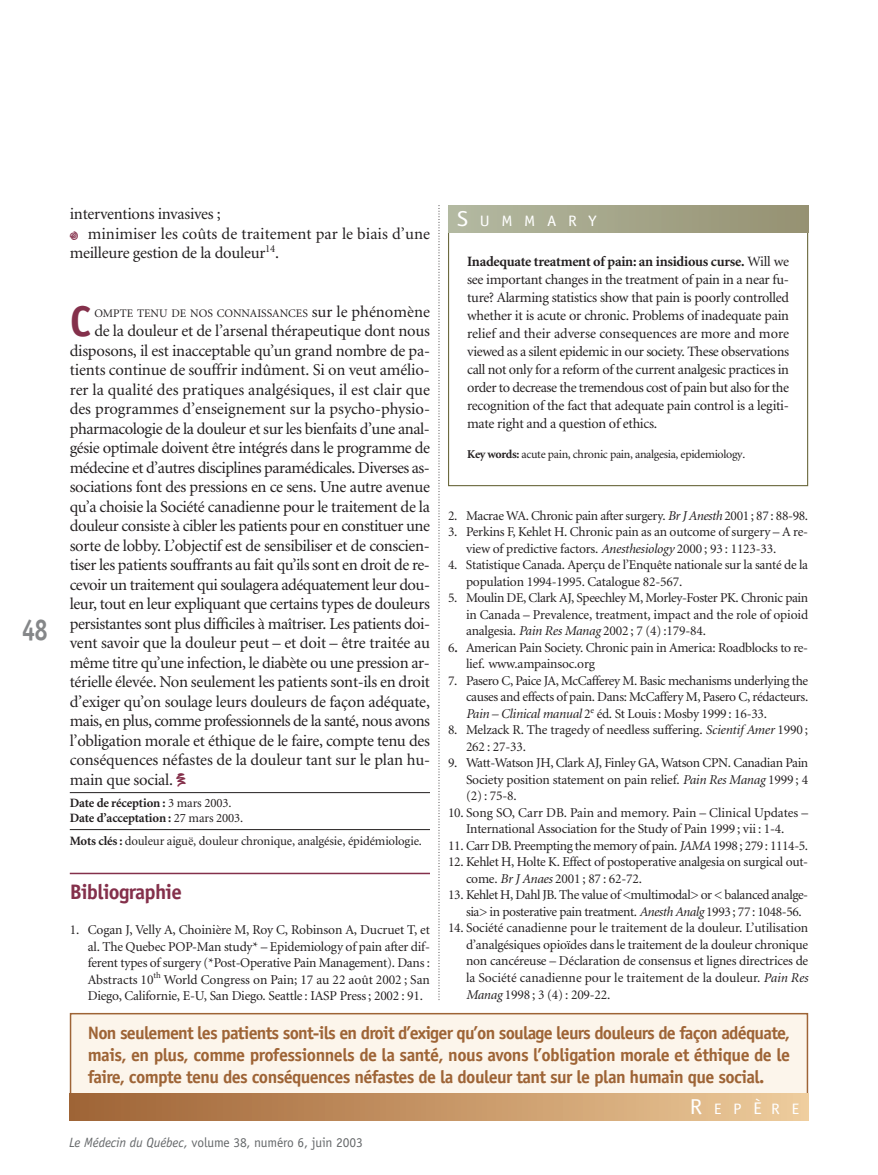
<style>
.page{position:relative;width:878px;height:1175px;background:#fff}
.page>*{position:absolute;margin:0;border:0;box-sizing:border-box;transform-origin:0 0}
.t1{font:700 43.2px "Officina Sans";color:#84304b}
.t2{font:700 30px "Officina Sans";color:#858789;scale:.8 1}
.t3{font:700 21px "Officina Sans";letter-spacing:-.035em;color:#84304b}
.t4{font:700 18px/21.8px "Officina Sans";letter-spacing:-.035em;color:#9e6436;text-align:justify}
.t5{font:16.5px/19.5px "Minion";letter-spacing:-.005em;color:#231f20}
.t6{font:15.15px "Officina Sans";letter-spacing:.695em;color:#fff;scale:1.11 1}
.t7{font:14.25px/18px "Minion";letter-spacing:-.02em;color:#231f20;text-align:justify}
.t8{font:13.5px/16.5px "Minion";letter-spacing:-.015em;color:#231f20}
.t9{font:13.5px "Officina Sans";letter-spacing:-.01em;color:#66696b}
.t10{font:12.75px "Minion";letter-spacing:-.01em;color:#231f20}
.t11{font:700 12.75px/15px "Minion";letter-spacing:-.01em;color:#231f20}
.t12{font:12px "Minion";letter-spacing:-.025em;color:#231f20}
.t13{font:11.55px "Minion";color:#231f20}
.s1{font-family:"Mini Pics Confetti";font-weight:800;font-size:10.5px;color:#84304b}
.s2{font-size:16.5px}
.s3{font-family:"Mini Pics Confetti";font-weight:800;color:#84304b}
.s4{font-weight:400}
.s5{font-weight:700}
.s6{font-size:21.6px}
.s7{font-style:italic}
.s8{font-size:16.8px}
</style>
<div class="page">
<hr style="left:70px;top:792px;width:360px;height:1px;background:#231f20">
<hr style="left:70px;top:829px;width:360px;height:1px;background:#231f20">
<hr style="left:70px;top:872px;width:360px;height:2px;background:#84304b">
<svg style="left:438px;top:205px;width:1px;height:795px"></svg>
<div style="left:448px;top:205px;width:360px;height:281px;border:1px solid #6c6a3f"></div>
<div style="left:448px;top:206px;width:360px;height:26px;background:linear-gradient(to right,#b3b9a1,#959171)"></div>
<div style="left:70px;top:1013px;width:737px;height:107px;background:#fcf5eb"></div>
<div style="left:70px;top:1012px;width:738px;height:108px;border:2px solid #9e6436"></div>
<div style="left:70px;top:1094px;width:738px;height:26px;background:linear-gradient(to right,#9e6234,#edca9a)"></div>
<h2 class="t2" style="left:22px;top:618px;width:34px">48</h2>
<p class="t5" style="left:70px;top:205px;width:362px">interventions invasives ;<br><span class="s1">i</span> minimiser les coûts de traitement par le biais d’une meilleure gestion de la douleur<sup>14</sup>.</p>
<h1 class="t1" style="left:70px;top:305px;width:23px">C</h1>
<p class="t13" style="left:94px;top:308px;width:337px">OMPTE TENU DE NOS CONNAISSANCES <span class="s2">sur le phénomène</span></p>
<p class="t5" style="left:70px;top:322px;width:362px;text-align:justify;text-indent:25px">de la douleur et de l’arsenal thérapeutique dont nous disposons, il est inacceptable qu’un grand nombre de pa&shy;tients continue de souffrir indûment. Si on veut amélio&shy;rer la qualité des pratiques analgésiques, il est clair que des programmes d’enseignement sur la psycho-physio&shy;pharmacologie de la douleur et sur les bienfaits d’une anal&shy;gésie optimale doivent être intégrés dans le programme de médecine et d’autres disciplines paramédicales. Diverses as&shy;sociations font des pressions en ce sens. Une autre avenue qu’a choisie la Société canadienne pour le traitement de la douleur consiste à cibler les patients pour en constituer une sorte de lobby. L’objectif est de sensibiliser et de conscien&shy;tiser les patients souffrants au fait qu’ils sont en droit de re&shy;cevoir un traitement qui soulagera adéquatement leur dou&shy;leur, tout en leur expliquant que certains types de douleurs persistantes sont plus difficiles à maîtriser. Les patients doi&shy;vent savoir que la douleur peut – et doit – être traitée au même titre qu’une infection, le diabète ou une pression ar&shy;térielle élevée. Non seulement les patients sont-ils en droit d’exiger qu’on soulage leurs douleurs de façon adéquate, mais, en plus, comme professionnels de la santé, nous avons l’obligation morale et éthique de le faire, compte tenu des conséquences néfastes de la douleur tant sur le plan hu&shy;main que social. <span class="s3">c</span></p>
<p class="t11" style="left:70px;top:796px;width:175px">Date de réception : <span class="s4">3 mars 2003.<br></span>Date d’acceptation : <span class="s4">27 mars 2003.</span></p>
<p class="t10" style="left:70px;top:835px;width:354px"><span class="s5">Mots clés :</span> douleur aiguë, douleur chronique, analgésie, épidémiologie.</p>
<h3 class="t3" style="left:70px;top:884px;width:114px">Bibliographie</h3>
<p class="t8" style="left:88px;top:922px;width:344px;text-align:justify;text-indent:-18px">1. Cogan J, Velly A, Choinière M, Roy C, Robinson A, Ducruet T, et al. The Quebec POP-Man study* – Epidemiology of pain after dif&shy;ferent types of surgery (*Post-Operative Pain Management). Dans :<br>Abstracts 10<sup>th</sup> World Congress on Pain; 17 au 22 août 2002 ; San Diego, Californie, E-U, San Diego. Seattle : IASP Press ; 2002 : 91.</p>
<p class="t6" style="left:457px;top:215px;width:127px"><span class="s6">S</span>UMMARY</p>
<p class="t7" style="left:467px;top:254px;width:323px"><span class="s5">Inadequate treatment of pain: an insidious curse.</span> Will we see important changes in the treatment of pain in a near fu&shy;ture? Alarming statistics show that pain is poorly controlled whether it is acute or chronic. Problems of inadequate pain relief and their adverse consequences are more and more viewed as a silent epidemic in our society. These observations call not only for a reform of the current analgesic practices in order to decrease the tremendous cost of pain but also for the recognition of the fact that adequate pain control is a legiti&shy;mate right and a question of ethics.</p>
<p class="t12" style="left:467px;top:450px;width:279px"><span class="s5">Key words:</span> acute pain, chronic pain, analgesia, epidemiology.</p>
<p class="t8" style="left:448px;top:508px;width:362px">2. Macrae WA. Chronic pain after surgery. <span class="s7">Br J Anesth</span> 2001 ; 87 : 88-98.</p>
<p class="t8" style="left:466px;top:525px;width:344px;text-indent:-18px">3. Perkins F, Kehlet H. Chronic pain as an outcome of surgery – A re&shy;view of predictive factors. <span class="s7">Anesthesiology</span> 2000 ; 93 : 1123-33.</p>
<p class="t8" style="left:466px;top:558px;width:344px;text-indent:-18px">4. Statistique Canada. Aperçu de l’Enquête nationale sur la santé de la population 1994-1995. Catalogue 82-567.</p>
<p class="t8" style="left:466px;top:591px;width:344px;text-align:justify;text-indent:-18px">5. Moulin DE, Clark AJ, Speechley M, Morley-Foster PK. Chronic pain in Canada – Prevalence, treatment, impact and the role of opioid analgesia. <span class="s7">Pain Res Manag</span> 2002 ; 7 (4) :179-84.</p>
<p class="t8" style="left:466px;top:640px;width:343px;text-indent:-18px">6<span class="s2">.</span> American Pain Society. Chronic pain in America: Roadblocks to re&shy;lief. www.ampainsoc.org</p>
<p class="t8" style="left:466px;top:673px;width:344px;text-align:justify;text-indent:-18px">7. Pasero C, Paice JA, McCafferey M. Basic mechanisms underlying the causes and effects of pain. Dans: McCaffery M, Pasero C, rédacteurs.<br><span class="s7">Pain – Clinical manual</span> 2<sup>e</sup> éd. St Louis : Mosby 1999 : 16-33.</p>
<p class="t8" style="left:466px;top:723px;width:343px;text-indent:-18px">8. Melzack R. The tragedy of needless suffering. <span class="s7">Scientif Amer</span> 1990 ;<br>262 : 27-33.</p>
<p class="t8" style="left:466px;top:756px;width:344px;text-align:justify;text-indent:-18px">9. Watt-Watson JH, Clark AJ, Finley GA, Watson CPN. Canadian Pain Society position statement on pain relief. <span class="s7">Pain Res Manag</span> 1999 ; 4 (2) : 75-8.</p>
<p class="t8" style="left:448px;top:805px;width:362px;text-align:center">10. Song SO, Carr DB. Pain and memory. Pain – Clinical Updates –<br>International Association for the Study of Pain 1999 ; vii : 1-4.</p>
<p class="t8" style="left:448px;top:838px;width:362px">11. Carr DB. Preempting the memory of pain. <span class="s7">JAMA</span> 1998; 279: 1114-5.</p>
<p class="t8" style="left:466px;top:855px;width:343px;text-indent:-18px">12. Kehlet H, Holte K. Effect of postoperative analgesia on surgical out&shy;come. <span class="s7">Br J Anaes</span> 2001 ; 87 : 62-72.</p>
<p class="t8" style="left:466px;top:888px;width:344px;text-indent:-18px">13. Kehlet H, Dahl JB. The value of &lt;multimodal&gt; or &lt; balanced analge&shy;sia&gt; in posterative pain treatment. <span class="s7">Anesth Analg</span> 1993 ; 77 : 1048-56.</p>
<p class="t8" style="left:466px;top:921px;width:344px;text-align:justify;text-indent:-18px">14. Société canadienne pour le traitement de la douleur. L’utilisation d’analgésiques opioïdes dans le traitement de la douleur chronique non cancéreuse – Déclaration de consensus et lignes directrices de la Société canadienne pour le traitement de la douleur. <span class="s7">Pain Res Manag</span> 1998 ; 3 (4) : 209-22.</p>
<p class="t4" style="left:88px;top:1023px;width:704px">Non seulement les patients sont-ils en droit d’exiger qu’on soulage leurs douleurs de façon adéquate, mais, en plus, comme professionnels de la santé, nous avons l’obligation morale et éthique de le faire, compte tenu des conséquences néfastes de la douleur tant sur le plan humain que social.</p>
<p class="t6" style="left:689px;top:1103px;width:100px"><span class="s6">R</span>EP<span class="s8">È</span>RE</p>
<p class="t9" style="left:69px;top:1137px;width:295px"><span class="s7">Le Médecin du Québec,</span> volume 38, numéro 6, juin 2003</p>
</div>
